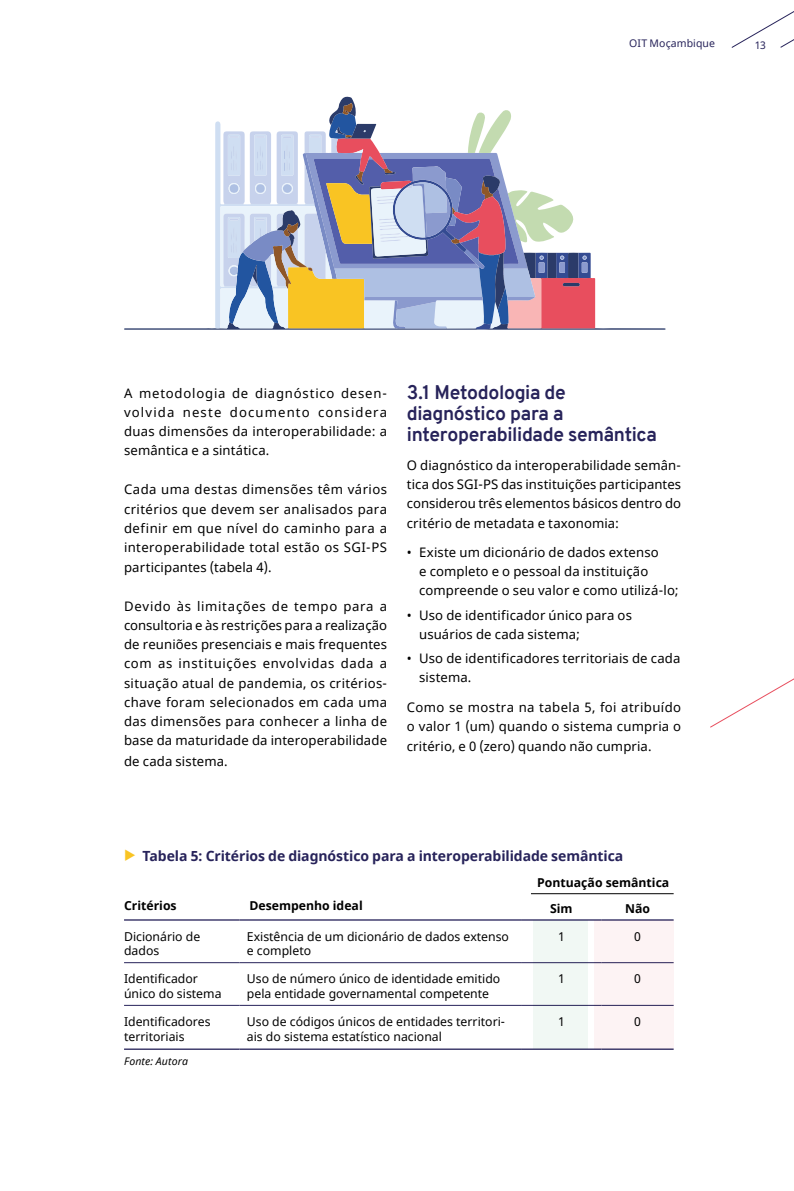
<style>
.page{position:relative;width:794px;height:1191px;background:#fff}
.page>*{position:absolute;margin:0;border:0;box-sizing:border-box;transform-origin:0 0}
.t1{font:700 19.25px/21px "Overpass";letter-spacing:-.015em;color:#27235a}
.t2{font:700 14px "Noto Sans";letter-spacing:-.005em;color:#27235a}
.t3{font:13.12px/19.2px "Noto Sans";letter-spacing:.01em;color:#000;text-align:justify}
.t4{font:12.25px/14.7px "Noto Sans";color:#000}
.t5{font:700 12.25px "Noto Sans";color:#000}
.t6{font:10.5px "Noto Sans";letter-spacing:.005em;color:#27235a}
.t7{font:italic 10.5px "Noto Sans";letter-spacing:.015em;color:#000}
</style>
<div class="page">
<hr style="left:124px;top:962px;width:115px;height:1px;background:#27235a">
<hr style="left:239px;top:962px;width:282px;height:1px;background:#27235a">
<hr style="left:521px;top:962px;width:80px;height:1px;background:#27235a">
<hr style="left:124px;top:1005px;width:115px;height:1px;background:#27235a">
<hr style="left:239px;top:1005px;width:282px;height:1px;background:#27235a">
<hr style="left:521px;top:1005px;width:80px;height:1px;background:#27235a">
<hr style="left:124px;top:919px;width:115px;height:1px;background:#27235a">
<hr style="left:239px;top:919px;width:282px;height:1px;background:#27235a">
<hr style="left:521px;top:919px;width:80px;height:1px;background:#27235a">
<hr style="left:601px;top:919px;width:72px;height:1px;background:#27235a">
<hr style="left:124px;top:1048px;width:115px;height:1px;background:#27235a">
<hr style="left:239px;top:1048px;width:282px;height:1px;background:#27235a">
<hr style="left:521px;top:1048px;width:80px;height:1px;background:#27235a">
<hr style="left:601px;top:1048px;width:72px;height:1px;background:#27235a">
<svg style="left:710px;top:678px;width:84px;height:50px"></svg>
<hr style="left:531px;top:893px;width:142px;height:1px;background:#000">
<svg style="left:731px;top:11px;width:63px;height:37px"></svg>
<div style="left:594px;top:920px;width:79px;height:128px;background:#fdf3f4"></div>
<div style="left:533px;top:920px;width:55px;height:128px;background:#f1f8f4"></div>
<svg style="left:124px;top:96px;width:541px;height:234px"></svg>
<p class="t6" style="left:629px;top:36px;width:87px">OIT Moçambique</p>
<p class="t6" style="left:754px;top:38px;width:13px">13</p>
<p class="t3" style="left:124px;top:384px;width:264px">A metodologia de diagnóstico desen&shy;volvida neste documento considera duas dimensões da interoperabilidade: a semântica e a sintática.</p>
<p class="t3" style="left:124px;top:480px;width:264px">Cada uma destas dimensões têm vários critérios que devem ser analisados para definir em que nível do caminho para a interoperabilidade total estão os SGI-PS participantes (tabela 4).</p>
<p class="t3" style="left:124px;top:596px;width:264px">Devido às limitações de tempo para a consultoria e às restrições para a realização de reuniões presenciais e mais frequentes com as instituições envolvidas dada a situação atual de pandemia, os critérios&shy;chave foram selecionados em cada uma das dimensões para conhecer a linha de base da maturidade da interoperabilidade de cada sistema.</p>
<h1 class="t1" style="left:407px;top:381px;width:252px">3.1 Metodologia de diagnóstico para a interoperabilidade semântica</h1>
<p class="t3" style="left:407px;top:456px;width:276px">O diagnóstico da interoperabilidade semân&shy;tica dos SGI-PS das instituições participantes considerou três elementos básicos dentro do critério de metadata e taxonomia:</p>
<p class="t3" style="left:419px;top:543px;width:261px;text-align:left;text-indent:-12px">• Existe um dicionário de dados extenso<br>e completo e o pessoal da instituição compreende o seu valor e como utilizá-lo;</p>
<p class="t3" style="left:419px;top:605px;width:214px;text-indent:-12px">• Uso de identificador único para os usuários de cada sistema;</p>
<p class="t3" style="left:419px;top:649px;width:263px;text-indent:-12px">• Uso de identificadores territoriais de cada sistema.</p>
<p class="t3" style="left:407px;top:697px;width:276px">Como se mostra na tabela 5, foi atribuído o valor 1 (um) quando o sistema cumpria o critério, e 0 (zero) quando não cumpria.</p>
<p class="t2" style="left:142px;top:845px;width:482px">Tabela 5: Critérios de diagnóstico para a interoperabilidade semântica</p>
<p class="t5" style="left:537px;top:873px;width:134px">Pontuação semântica</p>
<p class="t5" style="left:124px;top:897px;width:54px">Critérios</p>
<p class="t5" style="left:249px;top:897px;width:115px">Desempenho ideal</p>
<p class="t5" style="left:550px;top:899px;width:24px">Sim</p>
<p class="t5" style="left:625px;top:899px;width:26px">Não</p>
<p class="t4" style="left:124px;top:929px;width:78px">Dicionário de dados</p>
<p class="t4" style="left:247px;top:929px;width:264px">Existência de um dicionário de dados extenso e completo</p>
<p class="t4" style="left:558px;top:929px;width:8px">1</p>
<p class="t4" style="left:634px;top:929px;width:8px">0</p>
<p class="t4" style="left:124px;top:972px;width:99px">Identificador único do sistema</p>
<p class="t4" style="left:247px;top:972px;width:255px">Uso de número único de identidade emitido pela entidade governamental competente</p>
<p class="t4" style="left:558px;top:972px;width:8px">1</p>
<p class="t4" style="left:634px;top:972px;width:8px">0</p>
<p class="t4" style="left:124px;top:1014px;width:88px">Identificadores territoriais</p>
<p class="t4" style="left:247px;top:1014px;width:260px">Uso de códigos únicos de entidades territori&shy;ais do sistema estatístico nacional</p>
<p class="t4" style="left:558px;top:1014px;width:8px">1</p>
<p class="t4" style="left:634px;top:1014px;width:8px">0</p>
<p class="t7" style="left:124px;top:1053px;width:66px">Fonte: Autora</p>
</div>
